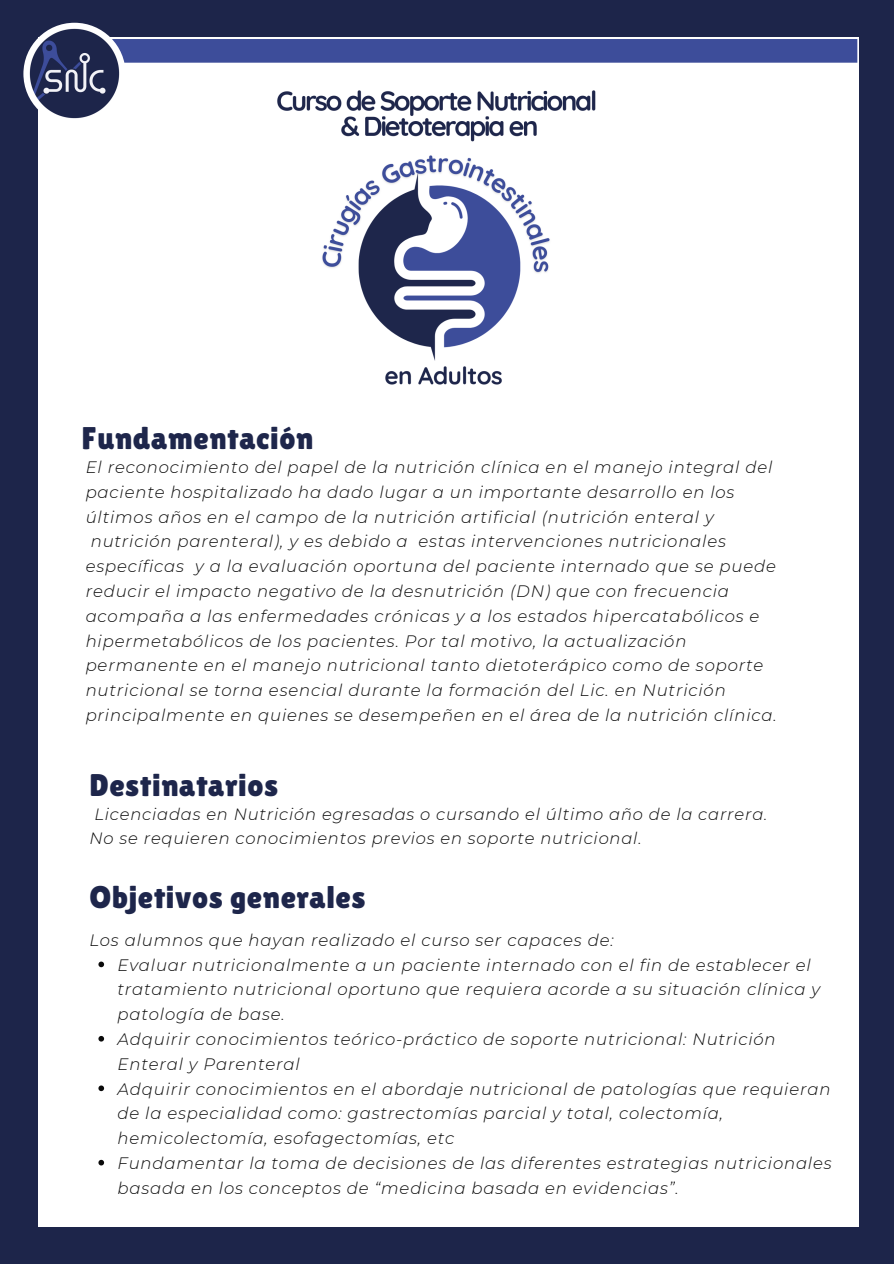
<style>
.page{position:relative;width:894px;height:1264px;background:#fff}
.page>*{position:absolute;margin:0;border:0;box-sizing:border-box;transform-origin:0 0}
.t1{font:31.35px "Lilita One";letter-spacing:.02em;color:#1e264b}
.t2{font:italic 300 16.5px/24.8px "Montserrat";letter-spacing:.05em;color:#0a0a0a}
.t3{font:italic 300 16.35px/23.7px "Montserrat";letter-spacing:.05em;color:#0a0a0a}
</style>
<div class="page">
<div style="left:0;top:0;width:893px;height:1263px;background:#1d254a"></div>
<div style="left:38px;top:38px;width:820px;height:1189px;background:#fff"></div>
<div style="left:37px;top:39px;width:820px;height:24px;background:#3d4d9a"></div>
<img style="left:23px;top:23px;width:102px;height:102px;border-radius:50%">
<img style="left:277px;top:90px;width:319px;height:295px">
<svg style="left:98px;top:961px;width:6px;height:6px"></svg>
<svg style="left:98px;top:1035px;width:6px;height:6px"></svg>
<svg style="left:98px;top:1085px;width:6px;height:6px"></svg>
<svg style="left:98px;top:1159px;width:6px;height:6px"></svg>
<p class="t1" style="left:82px;top:420px;width:233px">Fundamentación</p>
<p class="t2" style="left:86px;top:455px;width:688px">El reconocimiento del papel de la nutrición clínica en el manejo integral del</p>
<p class="t2" style="left:86px;top:479px;width:650px">paciente hospitalizado ha dado lugar a un importante desarrollo en los</p>
<p class="t2" style="left:86px;top:504px;width:629px">últimos años en el campo de la nutrición artificial (nutrición enteral y</p>
<p class="t2" style="left:91px;top:529px;width:636px">nutrición parenteral), y es debido a estas intervenciones nutricionales</p>
<p class="t2" style="left:86px;top:554px;width:691px">específicas y a la evaluación oportuna del paciente internado que se puede</p>
<p class="t2" style="left:86px;top:578px;width:644px">reducir el impacto negativo de la desnutrición (DN) que con frecuencia</p>
<p class="t2" style="left:86px;top:603px;width:675px">acompaña a las enfermedades crónicas y a los estados hipercatabólicos e</p>
<p class="t2" style="left:86px;top:628px;width:602px">hipermetabólicos de los pacientes. Por tal motivo, la actualización</p>
<p class="t2" style="left:86px;top:653px;width:679px">permanente en el manejo nutricional tanto dietoterápico como de soporte</p>
<p class="t2" style="left:86px;top:678px;width:641px">nutricional se torna esencial durante la formación del Lic. en Nutrición</p>
<p class="t2" style="left:86px;top:702px;width:692px">principalmente en quienes se desempeñen en el área de la nutrición clínica.</p>
<p class="t1" style="left:89px;top:767px;width:190px">Destinatarios</p>
<p class="t3" style="left:89px;top:802px;width:679px;text-indent:5px">Licenciadas en Nutrición egresadas o cursando el último año de la carrera.<br>No se requieren conocimientos previos en soporte nutricional.</p>
<p class="t1" style="left:89px;top:879px;width:277px">Objetivos generales</p>
<p class="t2" style="left:89px;top:927px;width:525px">Los alumnos que hayan realizado el curso ser capaces de:</p>
<p class="t2" style="left:117px;top:952px;width:704px">Evaluar nutricionalmente a un paciente internado con el fin de establecer el tratamiento nutricional oportuno que requiera acorde a su situación clínica y patología de base.</p>
<p class="t2" style="left:117px;top:1026px;width:659px">Adquirir conocimientos teórico-práctico de soporte nutricional: Nutrición<br>Enteral y Parenteral</p>
<p class="t2" style="left:117px;top:1076px;width:714px">Adquirir conocimientos en el abordaje nutricional de patologías que requieran de la especialidad como: gastrectomías parcial y total, colectomía, hemicolectomía, esofagectomías, etc</p>
<p class="t2" style="left:117px;top:1150px;width:715px">Fundamentar la toma de decisiones de las diferentes estrategias nutricionales basada en los conceptos de “medicina basada en evidencias”.</p>
</div>
